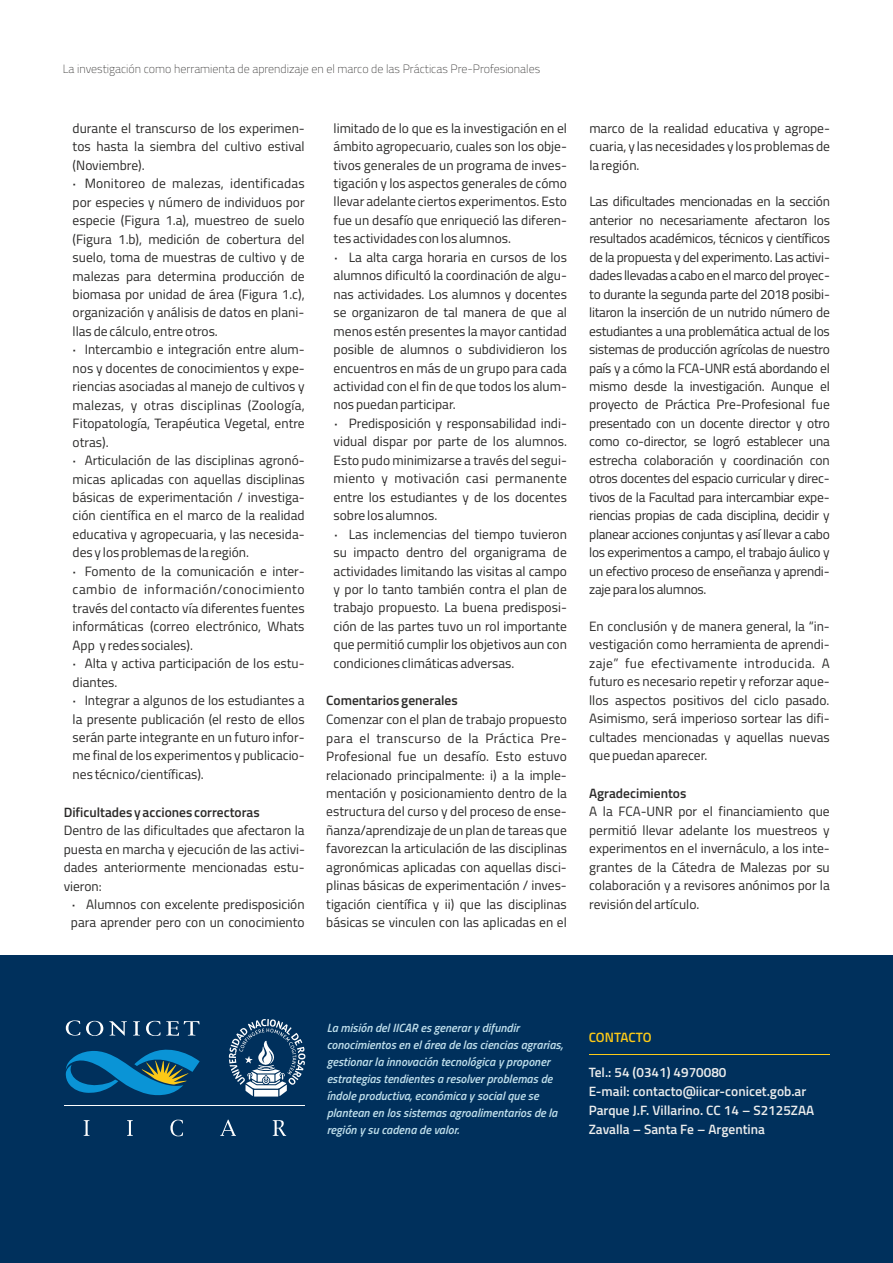
<style>
.page{position:relative;width:893px;height:1263px;background:#fff}
.page>*{position:absolute;margin:0;border:0;box-sizing:border-box;transform-origin:0 0}
.t1{font:13.5px/18.5px "Titillium";color:#2b2a29;text-align:justify}
.t2{font:600 13.5px/18.9px "Titillium";color:#ebecec}
.t3{font:600 13.5px "Titillium";color:#2b2a29}
.t4{font:600 13.5px "Titillium";letter-spacing:-.01em;color:#fcc917}
.t5{font:italic 600 12px/17px "Titillium";color:#bdddea}
.t6{font:100 12px "Titillium";color:#2b2a29}
</style>
<div class="page">
<div style="left:0;top:955px;width:893px;height:307px;background:#00305c"></div>
<hr style="left:64px;top:1105px;width:241px;height:1px;background:#fefefe">
<svg style="left:66px;top:1020px;width:14px;height:15px"></svg>
<svg style="left:86px;top:1021px;width:17px;height:15px"></svg>
<svg style="left:109px;top:1021px;width:18px;height:15px"></svg>
<svg style="left:133px;top:1021px;width:7px;height:14px"></svg>
<svg style="left:146px;top:1021px;width:54px;height:15px"></svg>
<svg style="left:66px;top:1049px;width:134px;height:46px"></svg>
<svg style="left:229px;top:1019px;width:76px;height:77px"></svg>
<svg style="left:84px;top:1120px;width:6px;height:16px"></svg>
<svg style="left:127px;top:1120px;width:6px;height:16px"></svg>
<svg style="left:170px;top:1120px;width:13px;height:16px"></svg>
<svg style="left:220px;top:1120px;width:16px;height:16px"></svg>
<svg style="left:273px;top:1120px;width:13px;height:16px"></svg>
<hr style="left:589px;top:1054px;width:241px;height:1px;background:#fcc917">
<p class="t6" style="left:63px;top:64px;width:479px">La investigación como herramienta de aprendizaje en el marco de las Prácticas Pre-Profesionales</p>
<p class="t1" style="left:73px;top:120px;width:234px">durante el transcurso de los experimen&shy;tos hasta la siembra del cultivo estival (Noviembre).</p>
<p class="t1" style="left:73px;top:176px;width:234px;text-indent:12px">Monitoreo de malezas, identificadas por especies y número de individuos por especie (Figura 1.a), muestreo de suelo (Figura 1.b), medición de cobertura del suelo, toma de muestras de cultivo y de malezas para determina producción de biomasa por unidad de área (Figura 1.c), organización y análisis de datos en plani&shy;llas de cálculo, entre otros.</p>
<p class="t1" style="left:73px;top:342px;width:234px;text-indent:12px">Intercambio e integración entre alum&shy;nos y docentes de conocimientos y expe&shy;riencias asociadas al manejo de cultivos y malezas, y otras disciplinas (Zoología, Fitopatología, Terapéutica Vegetal, entre otras).</p>
<p class="t1" style="left:73px;top:452px;width:234px;text-indent:12px">Articulación de las disciplinas agronó&shy;micas aplicadas con aquellas disciplinas básicas de experimentación / investiga&shy;ción científica en el marco de la realidad educativa y agropecuaria, y las necesida&shy;des y los problemas de la región.</p>
<p class="t1" style="left:73px;top:563px;width:234px;text-indent:12px">Fomento de la comunicación e inter&shy;cambio de información/conocimiento través del contacto vía diferentes fuentes informáticas (correo electrónico, Whats App y redes sociales).</p>
<p class="t1" style="left:73px;top:655px;width:234px;text-indent:12px">Alta y activa participación de los estu&shy;diantes.</p>
<p class="t1" style="left:73px;top:692px;width:234px;text-indent:12px">Integrar a algunos de los estudiantes a la presente publicación (el resto de ellos serán parte integrante en un futuro infor&shy;me final de los experimentos y publicacio&shy;nes técnico/científicas).</p>
<p class="t3" style="left:64px;top:806px;width:198px">Dificultades y acciones correctoras</p>
<p class="t1" style="left:64px;top:822px;width:243px">Dentro de las dificultades que afectaron la puesta en marcha y ejecución de las activi&shy;dades anteriormente mencionadas estu&shy;vieron:</p>
<p class="t1" style="left:71px;top:896px;width:235px;text-align:right">Alumnos con excelente predisposición para aprender pero con un conocimiento</p>
<p class="t1" style="left:334px;top:120px;width:235px">limitado de lo que es la investigación en el ámbito agropecuario, cuales son los obje&shy;tivos generales de un programa de inves&shy;tigación y los aspectos generales de cómo llevar adelante ciertos experimentos. Esto fue un desafío que enriqueció las diferen&shy;tes actividades con los alumnos.</p>
<p class="t1" style="left:334px;top:249px;width:235px;text-indent:15px">La alta carga horaria en cursos de los alumnos dificultó la coordinación de algu&shy;nas actividades. Los alumnos y docentes se organizaron de tal manera de que al menos estén presentes la mayor cantidad posible de alumnos o subdividieron los encuentros en más de un grupo para cada actividad con el fin de que todos los alum&shy;nos puedan participar.</p>
<p class="t1" style="left:334px;top:415px;width:235px;text-indent:15px">Predisposición y responsabilidad indi&shy;vidual dispar por parte de los alumnos.<br>Esto pudo minimizarse a través del segui&shy;miento y motivación casi permanente entre los estudiantes y de los docentes sobre los alumnos.</p>
<p class="t1" style="left:334px;top:526px;width:235px;text-indent:15px">Las inclemencias del tiempo tuvieron su impacto dentro del organigrama de actividades limitando las visitas al campo y por lo tanto también contra el plan de trabajo propuesto. La buena predisposi&shy;ción de las partes tuvo un rol importante que permitió cumplir los objetivos aun con condiciones climáticas adversas.</p>
<p class="t3" style="left:326px;top:695px;width:133px">Comentarios generales</p>
<p class="t1" style="left:326px;top:711px;width:242px">Comenzar con el plan de trabajo propuesto para el transcurso de la Práctica Pre-Profesional fue un desafío. Esto estuvo relacionado principalmente: i) a la imple&shy;mentación y posicionamiento dentro de la estructura del curso y del proceso de ense&shy;ñanza/aprendizaje de un plan de tareas que favorezcan la articulación de las disciplinas agronómicas aplicadas con aquellas disci&shy;plinas básicas de experimentación / inves&shy;tigación científica y ii) que las disciplinas básicas se vinculen con las aplicadas en el</p>
<p class="t1" style="left:589px;top:120px;width:242px">marco de la realidad educativa y agrope&shy;cuaria, y las necesidades y los problemas de la región.</p>
<p class="t1" style="left:589px;top:194px;width:242px">Las dificultades mencionadas en la sección anterior no necesariamente afectaron los resultados académicos, técnicos y científicos de la propuesta y del experimento. Las activi&shy;dades llevadas a cabo en el marco del proyec&shy;to durante la segunda parte del 2018 posibi&shy;litaron la inserción de un nutrido número de estudiantes a una problemática actual de los sistemas de producción agrícolas de nuestro país y a cómo la FCA-UNR está abordando el mismo desde la investigación. Aunque el proyecto de Práctica Pre-Profesional fue presentado con un docente director y otro como co-director, se logró establecer una estrecha colaboración y coordinación con otros docentes del espacio curricular y direc&shy;tivos de la Facultad para intercambiar expe&shy;riencias propias de cada disciplina, decidir y planear acciones conjuntas y así llevar a cabo los experimentos a campo, el trabajo áulico y un efectivo proceso de enseñanza y aprendi&shy;zaje para los alumnos.</p>
<p class="t1" style="left:589px;top:618px;width:242px">En conclusión y de manera general, la “in&shy;vestigación como herramienta de aprendi&shy;zaje” fue efectivamente introducida. A futuro es necesario repetir y reforzar aque&shy;llos aspectos positivos del ciclo pasado.<br>Asimismo, será imperioso sortear las difi&shy;cultades mencionadas y aquellas nuevas que puedan aparecer.</p>
<p class="t3" style="left:589px;top:788px;width:99px">Agradecimientos</p>
<p class="t1" style="left:589px;top:804px;width:242px">A la FCA-UNR por el financiamiento que permitió llevar adelante los muestreos y experimentos en el invernáculo, a los inte&shy;grantes de la Cátedra de Malezas por su colaboración y a revisores anónimos por la revisión del artículo.</p>
<p class="t5" style="left:327px;top:1021px;width:238px">La misión del IICAR es generar y difundir conocimientos en el área de las ciencias agrarias, gestionar la innovación tecnológica y proponer estrategias tendientes a resolver problemas de índole productiva, económica y social que se plantean en los sistemas agroalimentarios de la región y su cadena de valor.</p>
<p class="t4" style="left:589px;top:1031px;width:64px">CONTACTO</p>
<p class="t2" style="left:589px;top:1065px;width:227px">Tel.: 54 (0341) 4970080<br>E-mail: contacto@iicar-conicet.gob.ar Parque J.F. Villarino. CC 14 – S2125ZAA Zavalla – Santa Fe – Argentina</p>
</div>
